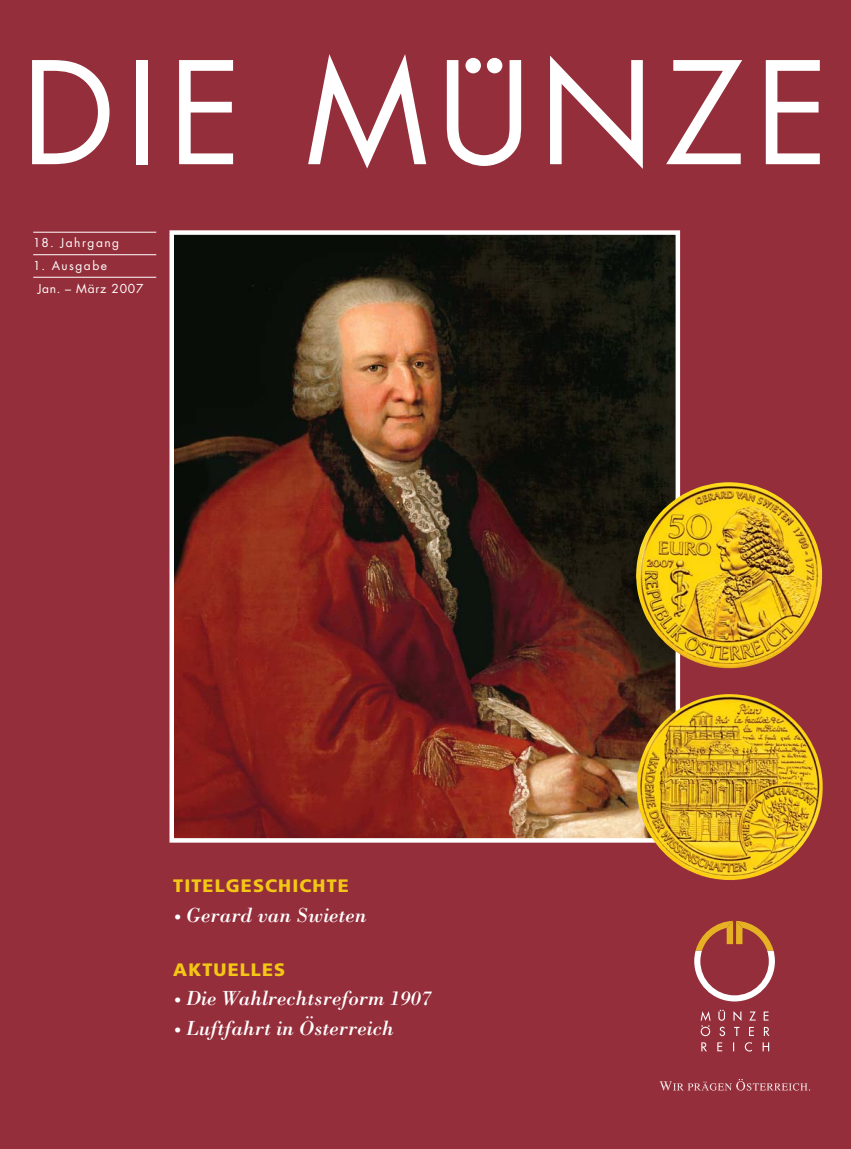
<style>
.page{position:relative;width:851px;height:1149px;background:#fff}
.page>*{position:absolute;margin:0;border:0;box-sizing:border-box;transform-origin:0 0}
.t1{font:138px "Futura";letter-spacing:.075em;color:#fff}
.t2{font:italic 21px "Bodoni";color:#fff}
.t3{font:900 18px "Frutiger";letter-spacing:.06em;color:#f3c715}
.t4{font:12px/22.5px "Futura";letter-spacing:.06em;color:#fff}
.t5{font:12px "Futura";letter-spacing:.125em;color:#fff}
.s1{font-size:15px}
</style>
<div class="page">
<div style="left:0;top:1px;width:850px;height:1147px;background:#952e3b"></div>
<svg style="left:694px;top:920px;width:80px;height:81px"></svg>
<svg style="left:659px;top:1079px;width:151px;height:11px"></svg>
<svg style="left:700px;top:1009px;width:69px;height:42px"></svg>
<img style="left:174px;top:235px;width:501px;height:602px">
<div style="left:169px;top:230px;width:511px;height:612px;border:4px solid #fff"></div>
<hr style="left:33px;top:232px;width:123px;height:1px;background:#fff">
<hr style="left:33px;top:254px;width:123px;height:1px;background:#fff">
<hr style="left:33px;top:277px;width:123px;height:1px;background:#fff">
<img style="left:636px;top:482px;width:186px;height:186px">
<img style="left:636px;top:693px;width:186px;height:186px">
<h1 class="t1" style="left:22px;top:50px;width:808px">DIE MUNZE</h1>
<h1 class="t1" style="left:452px;top:-43px;width:44px">.</h1>
<h1 class="t1" style="left:473px;top:-43px;width:44px">.</h1>
<p class="t5" style="left:33px;top:237px;width:87px">18. Jahrgang</p>
<p class="t4" style="left:38px;top:255px;width:107px;text-indent:-4px">1. Ausgabe<br>Jan. – März 2007</p>
<p class="t3" style="left:173px;top:878px;width:177px">TITELGESCHICHTE</p>
<p class="t2" style="left:173px;top:907px;width:195px"><span class="s1">•</span> Gerard van Swieten</p>
<p class="t3" style="left:173px;top:961px;width:113px">AKTUELLES</p>
<p class="t2" style="left:173px;top:990px;width:260px"><span class="s1">•</span> Die Wahlrechtsreform 1907</p>
<p class="t2" style="left:173px;top:1020px;width:222px"><span class="s1">•</span> Luftfahrt in Österreich</p>
</div>
